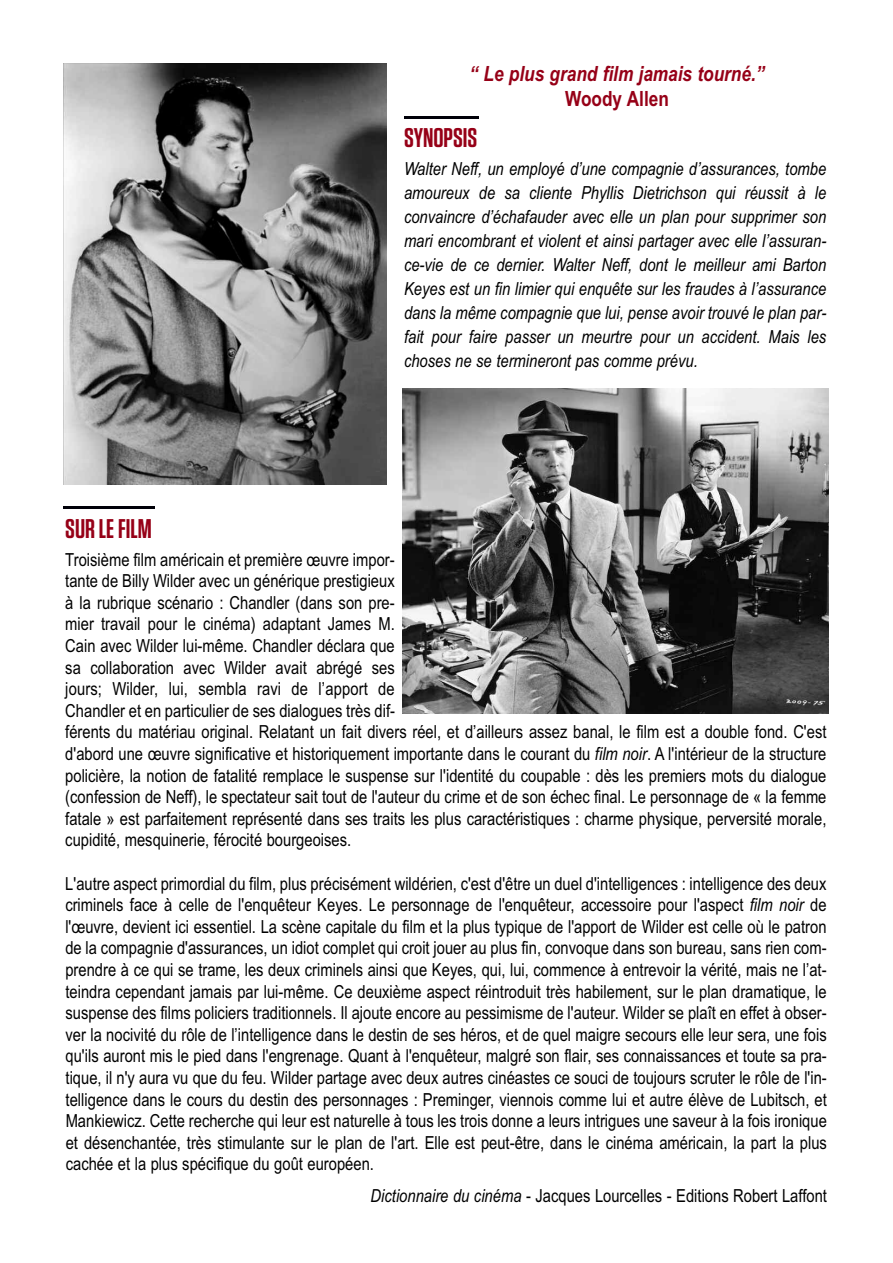
<style>
.page{position:relative;width:893px;height:1263px;background:#fff}
.page>*{position:absolute;margin:0;border:0;box-sizing:border-box;transform-origin:0 0}
.t1{font:600 27px "Tungsten";color:#960017}
.t2{font:italic 700 21px "Arial Narrow";color:#960017}
.t3{font:700 21px "Arial Narrow";color:#960017}
.t4{font:18px/21.6px "Arial Narrow";color:#000}
.t5{font:italic 18px/24px "Arial Narrow";color:#000;text-align:justify}
.s1{font-style:italic}
</style>
<div class="page">
<hr style="left:64px;top:507px;width:91px;height:2px;background:#000008">
<hr style="left:404px;top:117px;width:75px;height:2px;background:#000008">
<img style="left:64px;top:64px;width:322px;height:420px">
<img style="left:402px;top:389px;width:426px;height:324px">
<p class="t2" style="left:470px;top:61px;width:296px">“ Le plus grand film jamais tourné.”</p>
<p class="t3" style="left:565px;top:86px;width:105px">Woody Allen</p>
<h1 class="t1" style="left:65px;top:519px;width:88px">SURLEFILM</h1>
<h1 class="t1" style="left:404px;top:128px;width:75px">SYNOPSIS</h1>
<p class="t5" style="left:404px;top:157px;width:424px">Walter Neff, un employé d’une compagnie d’assurances, tombe amoureux de sa cliente Phyllis Dietrichson qui réussit à le convaincre d’échafauder avec elle un plan pour supprimer son mari encombrant et violent et ainsi partager avec elle l’assuran&shy;ce-vie de ce dernier. Walter Neff, dont le meilleur ami Barton Keyes est un fin limier qui enquête sur les fraudes à l’assurance dans la même compagnie que lui, pense avoir trouvé le plan par&shy;fait pour faire passer un meurtre pour un accident. Mais les choses ne se termineront pas comme prévu.</p>
<p class="t4" style="left:65px;top:548px;width:763px">Troisième film américain et première œuvre impor-<br>tante de Billy Wilder avec un générique prestigieux<br>à la rubrique scénario : Chandler (dans son pre-<br>mier travail pour le cinéma) adaptant James M.<br>Cain avec Wilder lui-même. Chandler déclara que<br>sa collaboration avec Wilder avait abrégé ses<br>jours; Wilder, lui, sembla ravi de l’apport de<br>Chandler et en particulier de ses dialogues très dif-<br>férents du matériau original. Relatant un fait divers réel, et d’ailleurs assez banal, le film est a double fond. C'est d'abord une œuvre significative et historiquement importante dans le courant du <span class="s1">film noir</span>. A l'intérieur de la structure policière, la notion de fatalité remplace le suspense sur l'identité du coupable : dès les premiers mots du dialogue (confession de Neff), le spectateur sait tout de l'auteur du crime et de son échec final. Le personnage de « la femme fatale » est parfaitement représenté dans ses traits les plus caractéristiques : charme physique, perversité morale, cupidité, mesquinerie, férocité bourgeoises.</p>
<p class="t4" style="left:65px;top:872px;width:763px;text-align:justify">L'autre aspect primordial du film, plus précisément wildérien, c'est d'être un duel d'intelligences : intelligence des deux criminels face à celle de l'enquêteur Keyes. Le personnage de l'enquêteur, accessoire pour l'aspect <span class="s1">film noir</span> de l'œuvre, devient ici essentiel. La scène capitale du film et la plus typique de l'apport de Wilder est celle où le patron de la compagnie d'assurances, un idiot complet qui croit jouer au plus fin, convoque dans son bureau, sans rien com&shy;prendre à ce qui se trame, les deux criminels ainsi que Keyes, qui, lui, commence à entrevoir la vérité, mais ne l’at&shy;teindra cependant jamais par lui-même. Ce deuxième aspect réintroduit très habilement, sur le plan dramatique, le suspense des films policiers traditionnels. Il ajoute encore au pessimisme de l'auteur. Wilder se plaît en effet à obser&shy;ver la nocivité du rôle de l’intelligence dans le destin de ses héros, et de quel maigre secours elle leur sera, une fois qu'ils auront mis le pied dans l'engrenage. Quant à l'enquêteur, malgré son flair, ses connaissances et toute sa pra&shy;tique, il n'y aura vu que du feu. Wilder partage avec deux autres cinéastes ce souci de toujours scruter le rôle de l'in&shy;telligence dans le cours du destin des personnages : Preminger, viennois comme lui et autre élève de Lubitsch, et Mankiewicz. Cette recherche qui leur est naturelle à tous les trois donne a leurs intrigues une saveur à la fois ironique et désenchantée, très stimulante sur le plan de l'art. Elle est peut-être, dans le cinéma américain, la part la plus cachée et la plus spécifique du goût européen.</p>
<p class="t4" style="left:371px;top:1184px;width:458px"><span class="s1">Dictionnaire du cinéma</span> - Jacques Lourcelles - Editions Robert Laffont</p>
</div>
